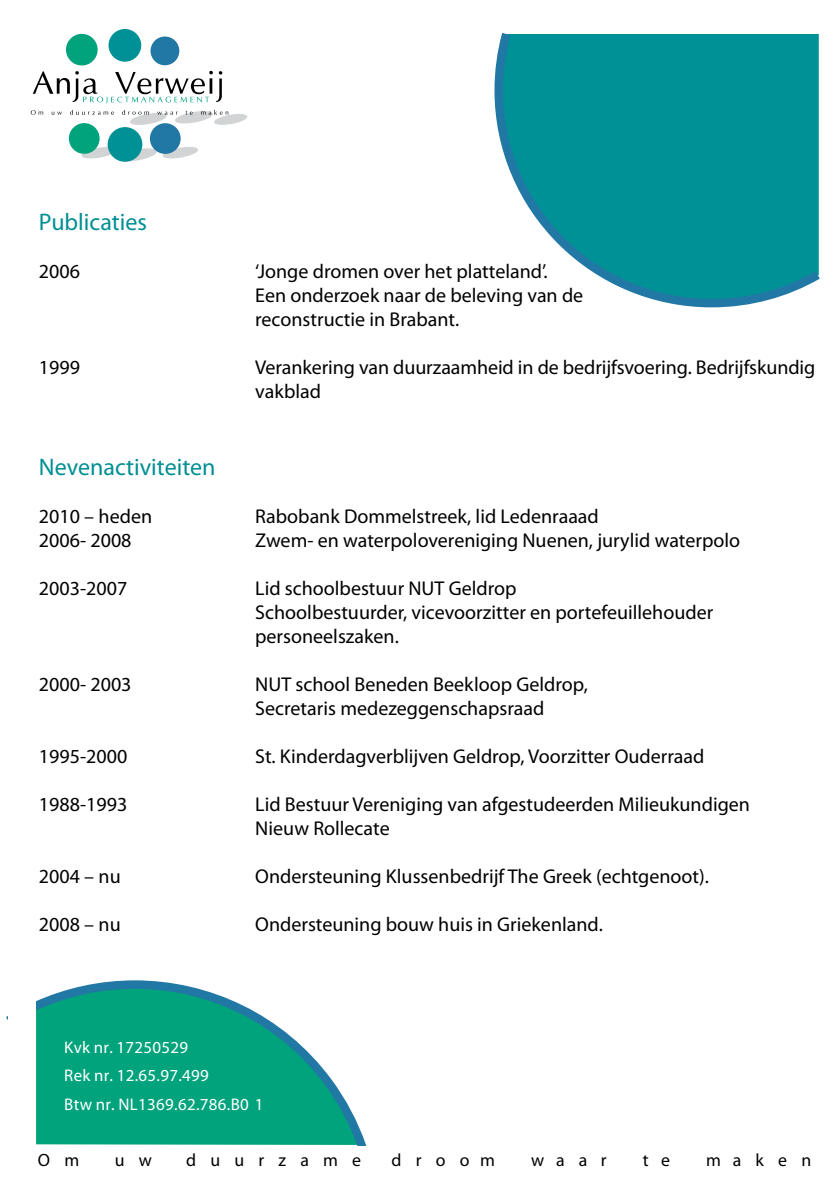
<style>
.page{position:relative;width:840px;height:1191px;background:#fff}
.page>*{position:absolute;margin:0;border:0;box-sizing:border-box;transform-origin:0 0}
.t1{font:24px "Myriad Pro";color:#008f94}
.t2{font:20px/24px "Myriad Pro";color:#000}
.t3{font:17.8px "Myriad Pro";letter-spacing:.8em;color:#000}
.t4{font:16.8px/28.2px "Myriad Pro";letter-spacing:.02em;color:#fff}
</style>
<div class="page">
<svg style="left:6px;top:980px;width:360px;height:166px;fill:#00a37c"></svg>
<div style="left:8px;top:989px;width:28px;height:60px;background:#fff"></div>
<svg style="left:79px;top:147px;width:119px;height:14px"></svg>
<div style="left:108px;top:127px;width:34px;height:35px;background:#009196;border-radius:50%"></div>
<div style="left:108px;top:29px;width:33px;height:33px;background:#009196;border-radius:50%"></div>
<div style="left:150px;top:37px;width:29px;height:28px;background:#2278a5;border-radius:50%"></div>
<div style="left:150px;top:123px;width:30px;height:31px;background:#2278a5;border-radius:50%"></div>
<div style="left:69px;top:123px;width:30px;height:31px;background:#00a37c;border-radius:50%"></div>
<div style="left:66px;top:34px;width:32px;height:31px;background:#00a37c;border-radius:50%"></div>
<svg style="left:33px;top:71px;width:189px;height:32px"></svg>
<svg style="left:31px;top:110px;width:12px;height:5px"></svg>
<svg style="left:52px;top:112px;width:10px;height:3px"></svg>
<svg style="left:70px;top:110px;width:44px;height:5px"></svg>
<svg style="left:122px;top:110px;width:126px;height:15px"></svg>
<svg style="left:494px;top:33px;width:325px;height:274px;background:#239ea4"></svg>
<p class="t1" style="left:39px;top:207px;width:109px">Publicaties</p>
<p class="t2" style="left:39px;top:259px;width:43px">2006</p>
<p class="t2" style="left:255px;top:259px;width:329px">‘Jonge dromen over het platteland’.<br>Een onderzoek naar de beleving van de reconstructie in Brabant.</p>
<p class="t2" style="left:39px;top:355px;width:43px">1999</p>
<p class="t2" style="left:255px;top:355px;width:561px">Verankering van duurzaamheid in de bedrijfsvoering. Bedrijfskundig vakblad</p>
<p class="t1" style="left:39px;top:452px;width:178px">Nevenactiviteiten</p>
<p class="t2" style="left:39px;top:504px;width:115px">2010 – heden</p>
<p class="t2" style="left:255px;top:504px;width:345px">Rabobank Dommelstreek, lid Ledenraaad</p>
<p class="t2" style="left:39px;top:528px;width:94px">2006- 2008</p>
<p class="t2" style="left:255px;top:528px;width:486px">Zwem- en waterpolovereniging Nuenen, jurylid waterpolo</p>
<p class="t2" style="left:39px;top:576px;width:90px">2003-2007</p>
<p class="t2" style="left:255px;top:576px;width:459px">Lid schoolbestuur NUT Geldrop<br>Schoolbestuurder, vicevoorzitter en portefeuillehouder personeelszaken.</p>
<p class="t2" style="left:39px;top:672px;width:94px">2000- 2003</p>
<p class="t2" style="left:255px;top:672px;width:334px">NUT school Beneden Beekloop Geldrop,<br>Secretaris medezeggenschapsraad</p>
<p class="t2" style="left:39px;top:744px;width:90px">1995-2000</p>
<p class="t2" style="left:255px;top:744px;width:450px">St. Kinderdagverblijven Geldrop, Voorzitter Ouderraad</p>
<p class="t2" style="left:39px;top:792px;width:90px">1988-1993</p>
<p class="t2" style="left:255px;top:792px;width:496px">Lid Bestuur Vereniging van afgestudeerden Milieukundigen<br>Nieuw Rollecate</p>
<p class="t2" style="left:39px;top:864px;width:83px">2004 – nu</p>
<p class="t2" style="left:255px;top:864px;width:455px">Ondersteuning Klussenbedrijf The Greek (echtgenoot).</p>
<p class="t2" style="left:39px;top:912px;width:83px">2008 – nu</p>
<p class="t2" style="left:255px;top:912px;width:349px">Ondersteuning bouw huis in Griekenland.</p>
<p class="t4" style="left:64px;top:1033px;width:200px">Kvk nr. 17250529<br>Rek nr. 12.65.97.499<br>Btw nr. NL1369.62.786.B0 1</p>
<p class="t3" style="left:38px;top:1149px;width:43px">O m</p>
<p class="t3" style="left:115px;top:1149px;width:39px">u w</p>
<p class="t3" style="left:186px;top:1149px;width:176px">duurzame</p>
<p class="t3" style="left:391px;top:1149px;width:105px">droom</p>
<p class="t3" style="left:531px;top:1149px;width:77px">waar</p>
<p class="t3" style="left:642px;top:1149px;width:29px">t e</p>
<p class="t3" style="left:705px;top:1149px;width:107px">maken</p>
</div>
